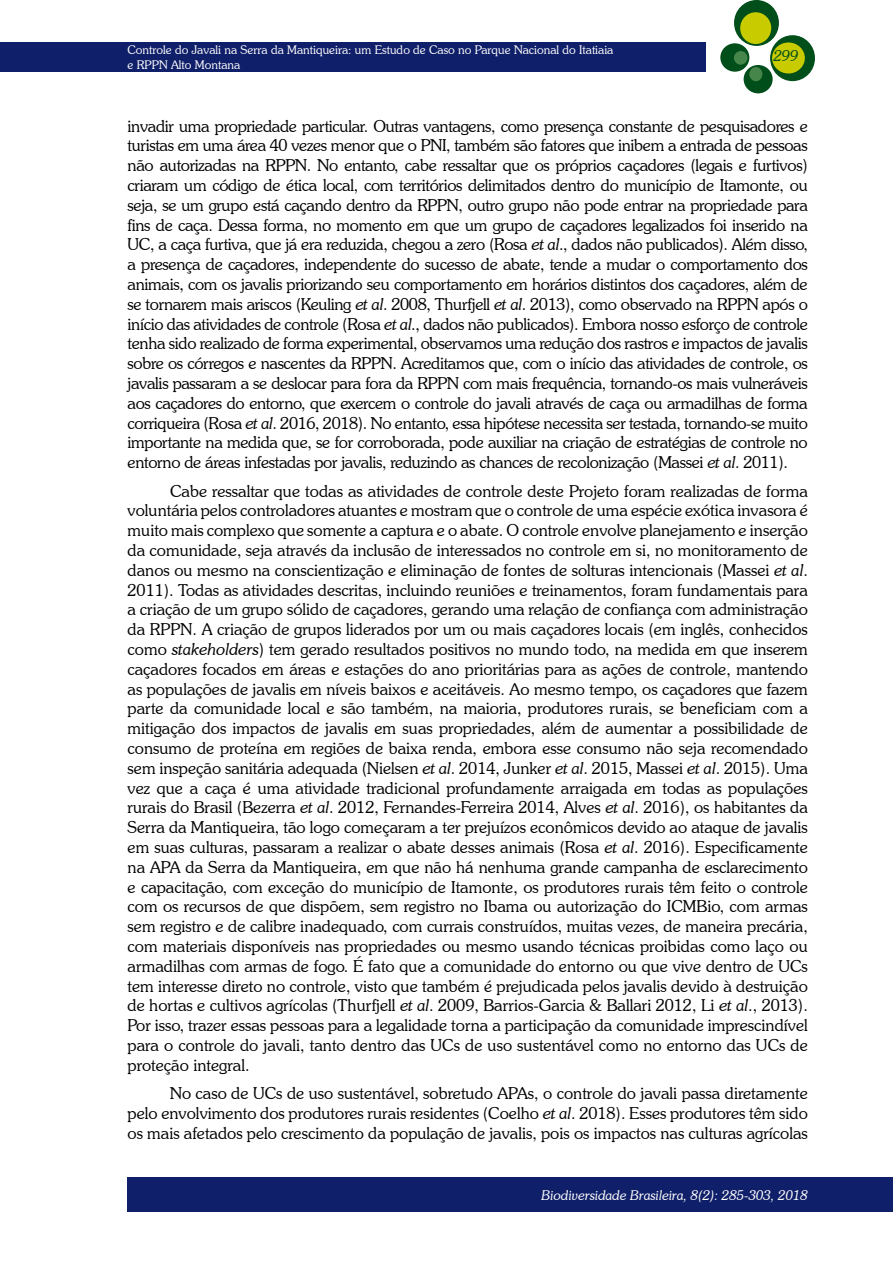
<style>
.page{position:relative;width:893px;height:1263px;background:#fff}
.page>*{position:absolute;margin:0;border:0;box-sizing:border-box;transform-origin:0 0}
.t1{font:300 16.5px/19.8px "Souvenir IT Cby BT";color:#000;text-align:justify}
.t2{font:italic 300 15px "Souvenir IT Cby BT";color:#004e1a}
.t3{font:italic 300 13.5px "Souvenir IT Cby BT";color:#fff}
.t4{font:300 12px/14.4px "Souvenir IT Cby BT";color:#fff}
.s1{font-style:italic}
</style>
<div class="page">
<div style="left:0;top:43px;width:705px;height:29px;background:#101f69"></div>
<div style="left:734px;top:0;width:45px;height:46px;background:#004e1a;border-radius:50%"></div>
<div style="left:770px;top:35px;width:45px;height:46px;background:#004e1a;border-radius:50%"></div>
<div style="left:720px;top:43px;width:29px;height:29px;background:#004e1a;border-radius:50%"></div>
<div style="left:744px;top:65px;width:29px;height:28px;background:#004e1a;border-radius:50%"></div>
<div style="left:740px;top:12px;width:31px;height:32px;background:#c8cb00;border-radius:50%"></div>
<div style="left:772px;top:42px;width:33px;height:31px;background:#c8cb00;border-radius:50%"></div>
<div style="left:734px;top:51px;width:13px;height:14px;background:#47864a;border-radius:50%"></div>
<div style="left:749px;top:67px;width:13px;height:14px;background:#47864a;border-radius:50%"></div>
<div style="left:128px;top:1178px;width:765px;height:34px;background:#101f69"></div>
<p class="t4" style="left:128px;top:43px;width:487px">Controle do Javali na Serra da Mantiqueira: um Estudo de Caso no Parque Nacional do Itatiaia e RPPN Alto Montana</p>
<p class="t2" style="left:774px;top:46px;width:26px">299</p>
<p class="t1" style="left:128px;top:116px;width:682px">invadir uma propriedade particular. Outras vantagens, como presença constante de pesquisadores e turistas em uma área 40 vezes menor que o PNI, também são fatores que inibem a entrada de pessoas não autorizadas na RPPN. No entanto, cabe ressaltar que os próprios caçadores (legais e furtivos) criaram um código de ética local, com territórios delimitados dentro do município de Itamonte, ou seja, se um grupo está caçando dentro da RPPN, outro grupo não pode entrar na propriedade para fins de caça. Dessa forma, no momento em que um grupo de caçadores legalizados foi inserido na UC, a caça furtiva, que já era reduzida, chegou a zero (Rosa <span class="s1">et al</span>., dados não publicados). Além disso, a presença de caçadores, independente do sucesso de abate, tende a mudar o comportamento dos animais, com os javalis priorizando seu comportamento em horários distintos dos caçadores, além de se tornarem mais ariscos (Keuling <span class="s1">et al</span>. 2008, Thurfjell <span class="s1">et al</span>. 2013), como observado na RPPN após o início das atividades de controle (Rosa <span class="s1">et al</span>., dados não publicados). Embora nosso esforço de controle tenha sido realizado de forma experimental, observamos uma redução dos rastros e impactos de javalis sobre os córregos e nascentes da RPPN. Acreditamos que, com o início das atividades de controle, os javalis passaram a se deslocar para fora da RPPN com mais frequência, tornando-os mais vulneráveis aos caçadores do entorno, que exercem o controle do javali através de caça ou armadilhas de forma corriqueira (Rosa <span class="s1">et al</span>. 2016, 2018). No entanto, essa hipótese necessita ser testada, tornando-se muito importante na medida que, se for corroborada, pode auxiliar na criação de estratégias de controle no entorno de áreas infestadas por javalis, reduzindo as chances de recolonização (Massei <span class="s1">et al</span>. 2011).</p>
<p class="t1" style="left:128px;top:481px;width:682px;text-indent:43px">Cabe ressaltar que todas as atividades de controle deste Projeto foram realizadas de forma voluntária pelos controladores atuantes e mostram que o controle de uma espécie exótica invasora é muito mais complexo que somente a captura e o abate. O controle envolve planejamento e inserção da comunidade, seja através da inclusão de interessados no controle em si, no monitoramento de danos ou mesmo na conscientização e eliminação de fontes de solturas intencionais (Massei <span class="s1">et al</span>.<br>2011). Todas as atividades descritas, incluindo reuniões e treinamentos, foram fundamentais para a criação de um grupo sólido de caçadores, gerando uma relação de confiança com administração da RPPN. A criação de grupos liderados por um ou mais caçadores locais (em inglês, conhecidos como <span class="s1">stakeholders</span>) tem gerado resultados positivos no mundo todo, na medida em que inserem caçadores focados em áreas e estações do ano prioritárias para as ações de controle, mantendo as populações de javalis em níveis baixos e aceitáveis. Ao mesmo tempo, os caçadores que fazem parte da comunidade local e são também, na maioria, produtores rurais, se beneficiam com a mitigação dos impactos de javalis em suas propriedades, além de aumentar a possibilidade de consumo de proteína em regiões de baixa renda, embora esse consumo não seja recomendado sem inspeção sanitária adequada (Nielsen <span class="s1">et al</span>. 2014, Junker <span class="s1">et al</span>. 2015, Massei <span class="s1">et al</span>. 2015). Uma vez que a caça é uma atividade tradicional profundamente arraigada em todas as populações rurais do Brasil (Bezerra <span class="s1">et al</span>. 2012, Fernandes-Ferreira 2014, Alves <span class="s1">et al</span>. 2016), os habitantes da Serra da Mantiqueira, tão logo começaram a ter prejuízos econômicos devido ao ataque de javalis em suas culturas, passaram a realizar o abate desses animais (Rosa <span class="s1">et al</span>. 2016). Especificamente na APA da Serra da Mantiqueira, em que não há nenhuma grande campanha de esclarecimento e capacitação, com exceção do município de Itamonte, os produtores rurais têm feito o controle com os recursos de que dispõem, sem registro no Ibama ou autorização do ICMBio, com armas sem registro e de calibre inadequado, com currais construídos, muitas vezes, de maneira precária, com materiais disponíveis nas propriedades ou mesmo usando técnicas proibidas como laço ou armadilhas com armas de fogo. É fato que a comunidade do entorno ou que vive dentro de UCs tem interesse direto no controle, visto que também é prejudicada pelos javalis devido à destruição de hortas e cultivos agrícolas (Thurfjell <span class="s1">et al</span>. 2009, Barrios-Garcia &amp; Ballari 2012, Li <span class="s1">et al</span>., 2013).<br>Por isso, trazer essas pessoas para a legalidade torna a participação da comunidade imprescindível para o controle do javali, tanto dentro das UCs de uso sustentável como no entorno das UCs de proteção integral.</p>
<p class="t1" style="left:128px;top:1083px;width:682px;text-indent:43px">No caso de UCs de uso sustentável, sobretudo APAs, o controle do javali passa diretamente pelo envolvimento dos produtores rurais residentes (Coelho <span class="s1">et al</span>. 2018). Esses produtores têm sido os mais afetados pelo crescimento da população de javalis, pois os impactos nas culturas agrícolas</p>
<p class="t3" style="left:541px;top:1187px;width:268px">Biodiversidade Brasileira, 8(2): 285-303, 2018</p>
</div>
